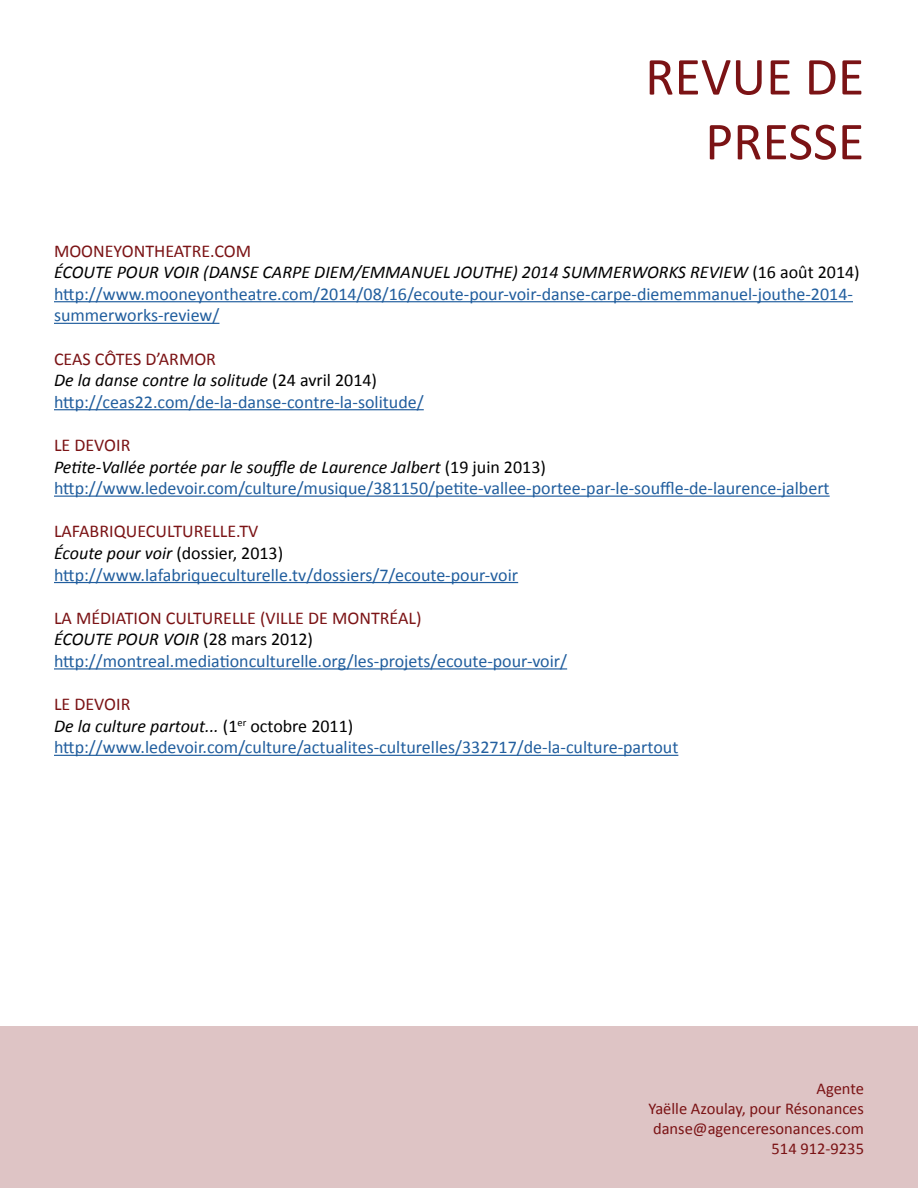
<style>
.page{position:relative;width:918px;height:1188px;background:#fff}
.page>*{position:absolute;margin:0;border:0;box-sizing:border-box;transform-origin:0 0}
.t1{font:54px/64.8px "Calibri";color:#7b1315;text-align:right}
.t2{font:18px/21.6px "Calibri";color:#215e9e}
.t3{font:16.5px/19.8px "Calibri";color:#7b1315;text-align:right}
.s1{color:#7b1315}
.s2{font-style:italic;color:#000}
.s3{color:#000}
</style>
<div class="page">
<div style="left:0;top:1026px;width:918px;height:162px;background:#dec4c5"></div>
<hr style="left:54px;top:301px;width:799px;height:1px;background:#215e9e">
<hr style="left:54px;top:323px;width:165px;height:1px;background:#215e9e">
<hr style="left:54px;top:409px;width:370px;height:1px;background:#215e9e">
<hr style="left:54px;top:496px;width:776px;height:1px;background:#215e9e">
<hr style="left:54px;top:582px;width:464px;height:1px;background:#215e9e">
<hr style="left:54px;top:668px;width:513px;height:2px;background:#215e9e">
<hr style="left:54px;top:755px;width:624px;height:1px;background:#215e9e">
<h1 class="t1" style="left:645px;top:42px;width:221px">REVUE DE<br>PRESSE</h1>
<p class="t2" style="left:54px;top:239px;width:807px"><span class="s1">MOONEYONTHEATRE.COM<br></span><span class="s2">ÉCOUTE POUR VOIR (DANSE CARPE DIEM/EMMANUEL JOUTHE) 2014 SUMMERWORKS REVIEW</span> <span class="s3">(16 août 2014) </span>http://www.mooneyontheatre.com/2014/08/16/ecoute-pour-voir-danse-carpe-diememmanuel-jouthe-2014- summerworks-review/</p>
<p class="t2" style="left:54px;top:347px;width:371px"><span class="s1">CEAS CÔTES D’ARMOR<br></span><span class="s2">De la danse contre la solitude</span> <span class="s3">(24 avril 2014) </span>http://ceas22.com/de-la-danse-contre-la-solitude/</p>
<p class="t2" style="left:54px;top:433px;width:777px"><span class="s1">LE DEVOIR<br></span><span class="s2">Petite-Vallée portée par le souffle de Laurence Jalbert</span> <span class="s3">(19 juin 2013) </span>http://www.ledevoir.com/culture/musique/381150/petite-vallee-portee-par-le-souffle-de-laurence-jalbert</p>
<p class="t2" style="left:54px;top:520px;width:466px"><span class="s1">LAFABRIQUECULTURELLE.TV<br></span><span class="s2">Écoute pour voir</span> <span class="s3">(dossier, 2013) </span>http://www.lafabriqueculturelle.tv/dossiers/7/ecoute-pour-voir</p>
<p class="t2" style="left:54px;top:606px;width:515px"><span class="s1">LA MÉDIATION CULTURELLE (VILLE DE MONTRÉAL)<br></span><span class="s2">ÉCOUTE POUR VOIR</span> <span class="s3">(28 mars 2012) </span>http://montreal.mediationculturelle.org/les-projets/ecoute-pour-voir/</p>
<p class="t2" style="left:54px;top:692px;width:626px"><span class="s1">LE DEVOIR<br></span><span class="s2">De la culture partout...</span> <span class="s3">(1</span><sup>er</sup> <span class="s3">octobre 2011) </span>http://www.ledevoir.com/culture/actualites-culturelles/332717/de-la-culture-partout</p>
<p class="t3" style="left:648px;top:1078px;width:217px">Agente<br>Yaëlle Azoulay, pour Résonances danse@agenceresonances.com<br>514 912-9235</p>
</div>
